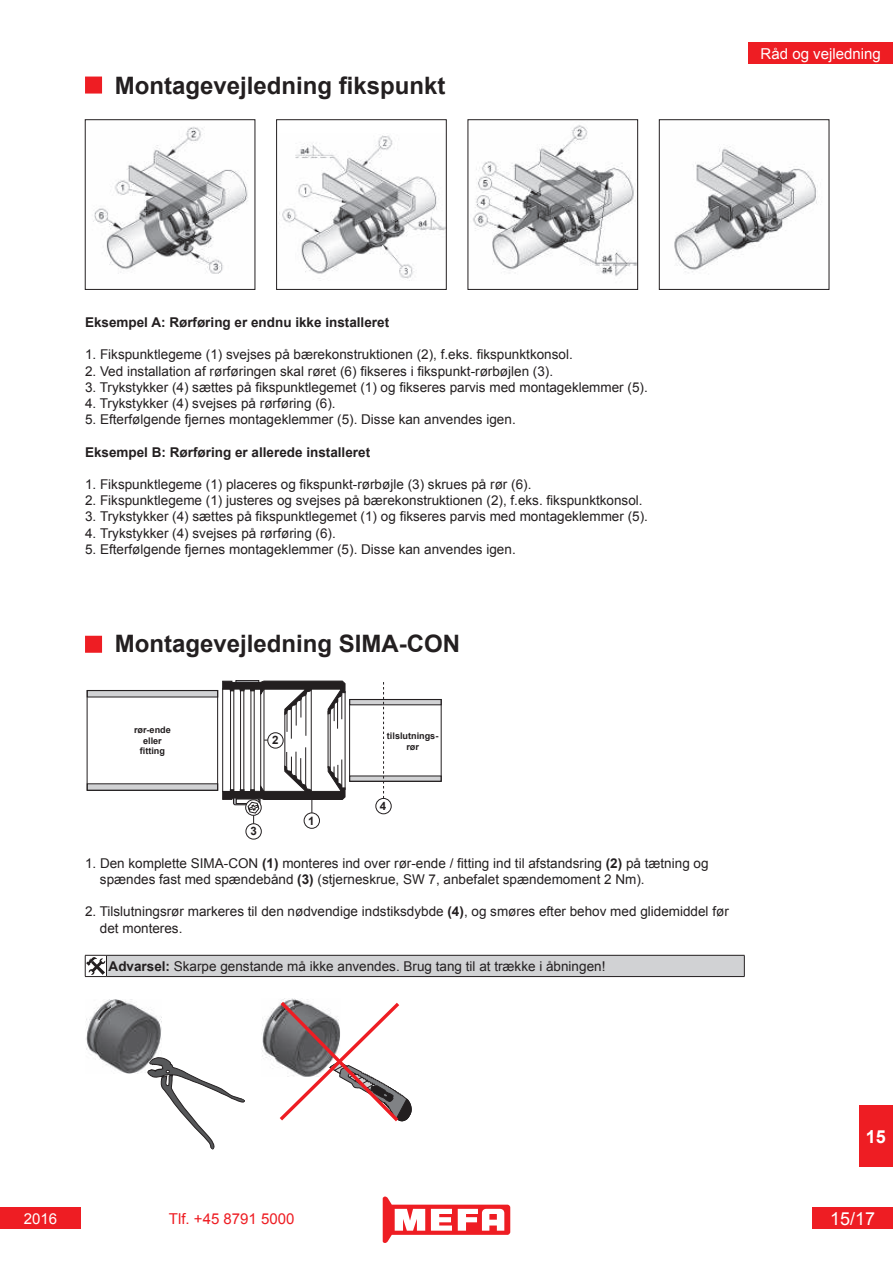
<style>
.page{position:relative;width:893px;height:1263px;background:#fff}
.page>*{position:absolute;margin:0;border:0;box-sizing:border-box;transform-origin:0 0}
.t1{font:700 24px "Arial";color:#231f20}
.t2{font:18px "Arial";color:#fff}
.t3{font:700 18px "Arial";color:#fff}
.t4{font:15px "Arial";color:#fff}
.t5{font:15px "Arial";color:#ee1d23}
.t6{font:13.5px/16.2px "Arial";color:#231f20}
.t7{font:700 13.5px "Arial";color:#231f20}
.t8{font:700 11.55px "Arial";color:#231f20}
.t9{font:700 9.15px/10.9px "Arial";color:#231f20;text-align:center}
.s1{font-weight:700}
</style>
<div class="page">
<div style="left:859px;top:1106px;width:34px;height:61px;background:#ee1d23"></div>
<div style="left:748px;top:43px;width:145px;height:21px;background:#ee1d23"></div>
<svg style="left:383px;top:1196px;width:127px;height:47px"></svg>
<div style="left:812px;top:1208px;width:81px;height:21px;background:#ee1d23"></div>
<div style="left:0;top:1208px;width:81px;height:21px;background:#ee1d23"></div>
<div style="left:86px;top:77px;width:15px;height:16px;background:#ee1d23"></div>
<div style="left:85px;top:77px;width:17px;height:17px;border:2px solid #ee1d23"></div>
<img style="left:86px;top:999px;width:75px;height:75px">
<svg style="left:148px;top:1057px;width:97px;height:92px"></svg>
<img style="left:262px;top:1008px;width:14px;height:52px">
<svg style="left:276px;top:998px;width:135px;height:124px"></svg>
<div style="left:350px;top:699px;width:91px;height:6px;background:#d1d2d4"></div>
<div style="left:350px;top:699px;width:91px;height:6px;border:1px solid #231f20"></div>
<div style="left:350px;top:776px;width:91px;height:5px;background:#d1d2d4"></div>
<div style="left:349px;top:699px;width:92px;height:82px;border:1px solid #231f20"></div>
<div style="left:87px;top:690px;width:131px;height:7px;background:#d1d2d4"></div>
<div style="left:87px;top:784px;width:131px;height:6px;background:#d1d2d4"></div>
<div style="left:87px;top:690px;width:131px;height:100px;border:1px solid #231f20"></div>
<div style="left:236px;top:680px;width:23px;height:3px;border:1px solid #231f20"></div>
<div style="left:304px;top:813px;width:16px;height:15px;border:1px solid #231f20;border-radius:50%"></div>
<div style="left:246px;top:824px;width:15px;height:15px;border:1px solid #231f20;border-radius:50%"></div>
<svg style="left:383px;top:682px;width:1px;height:116px"></svg>
<svg style="left:222px;top:681px;width:123px;height:143px"></svg>
<div style="left:376px;top:798px;width:15px;height:16px;border:1px solid #231f20;border-radius:50%"></div>
<div style="left:106px;top:955px;width:638px;height:21px;background:#d1d2d4"></div>
<hr style="left:106px;top:955px;width:638px;height:1px;background:#231f20">
<svg style="left:744px;top:955px;width:1px;height:21px"></svg>
<svg style="left:85px;top:955px;width:22px;height:22px"></svg>
<hr style="left:106px;top:976px;width:638px;height:1px;background:#231f20">
<div style="left:86px;top:636px;width:15px;height:16px;background:#ee1d23"></div>
<div style="left:85px;top:636px;width:17px;height:17px;border:2px solid #ee1d23"></div>
<img style="left:93px;top:126px;width:155px;height:148px">
<div style="left:85px;top:120px;width:170px;height:170px;border:1px solid #231f20"></div>
<img style="left:279px;top:135px;width:165px;height:144px">
<div style="left:276px;top:120px;width:170px;height:170px;border:1px solid #231f20"></div>
<img style="left:473px;top:125px;width:163px;height:152px">
<div style="left:468px;top:120px;width:170px;height:170px;border:1px solid #231f20"></div>
<img style="left:674px;top:146px;width:147px;height:127px">
<div style="left:659px;top:120px;width:170px;height:170px;border:1px solid #231f20"></div>
<h1 class="t1" style="left:115px;top:69px;width:332px">Montagevejledning fikspunkt</h1>
<p class="t4" style="left:761px;top:47px;width:122px">Råd og vejledning</p>
<p class="t7" style="left:85px;top:313px;width:306px">Eksempel A: Rørføring er endnu ikke installeret</p>
<p class="t6" style="left:85px;top:346px;width:489px">1. Fikspunktlegeme (1) svejses på bærekonstruktionen (2), f.eks. fikspunktkonsol.</p>
<p class="t6" style="left:85px;top:363px;width:470px">2. Ved installation af rørføringen skal røret (6) fikseres i fikspunkt-rørbøjlen (3).</p>
<p class="t6" style="left:85px;top:379px;width:564px">3. Trykstykker (4) sættes på fikspunktlegemet (1) og fikseres parvis med montageklemmer (5).</p>
<p class="t6" style="left:85px;top:395px;width:252px">4. Trykstykker (4) svejses på rørføring (6).</p>
<p class="t6" style="left:85px;top:411px;width:432px">5. Efterfølgende fjernes montageklemmer (5). Disse kan anvendes igen.</p>
<p class="t7" style="left:85px;top:442px;width:287px">Eksempel B: Rørføring er allerede installeret</p>
<p class="t6" style="left:85px;top:476px;width:448px">1. Fikspunktlegeme (1) placeres og fikspunkt-rørbøjle (3) skrues på rør (6).</p>
<p class="t6" style="left:85px;top:492px;width:559px">2. Fikspunktlegeme (1) justeres og svejses på bærekonstruktionen (2), f.eks. fikspunktkonsol.</p>
<p class="t6" style="left:85px;top:510px;width:564px">3. Trykstykker (4) sættes på fikspunktlegemet (1) og fikseres parvis med montageklemmer (5).</p>
<p class="t6" style="left:85px;top:526px;width:252px">4. Trykstykker (4) svejses på rørføring (6).</p>
<p class="t6" style="left:85px;top:542px;width:432px">5. Efterfølgende fjernes montageklemmer (5). Disse kan anvendes igen.</p>
<h1 class="t1" style="left:115px;top:627px;width:347px">Montagevejledning SIMA-CON</h1>
<p class="t9" style="left:134px;top:725px;width:38px">rør-ende eller fitting</p>
<p class="t8" style="left:272px;top:735px;width:8px">2</p>
<p class="t8" style="left:250px;top:826px;width:8px">3</p>
<p class="t8" style="left:308px;top:816px;width:8px">1</p>
<p class="t9" style="left:387px;top:731px;width:53px">tilslutnings&shy;rør</p>
<p class="t8" style="left:380px;top:801px;width:8px">4</p>
<p class="t6" style="left:100px;top:856px;width:610px;text-indent:-15px">1. Den komplette SIMA-CON <span class="s1">(1)</span> monteres ind over rør-ende / fitting ind til afstandsring <span class="s1">(2)</span> på tætning og spændes fast med spændebånd <span class="s1">(3)</span> (stjerneskrue, SW 7, anbefalet spændemoment 2 Nm).</p>
<p class="t6" style="left:100px;top:905px;width:630px;text-indent:-15px">2. Tilslutningsrør markeres til den nødvendige indstiksdybde <span class="s1">(4)</span>, og smøres efter behov med glidemiddel før det monteres.</p>
<p class="t6" style="left:109px;top:959px;width:498px"><span class="s1">Advarsel:</span> Skarpe genstande må ikke anvendes. Brug tang til at trække i åbningen!</p>
<h2 class="t3" style="left:866px;top:1130px;width:22px">15</h2>
<p class="t4" style="left:24px;top:1213px;width:35px">2016</p>
<p class="t5" style="left:169px;top:1213px;width:127px">Tlf. +45 8791 5000</p>
<h2 class="t2" style="left:830px;top:1211px;width:47px">15/17</h2>
</div>
